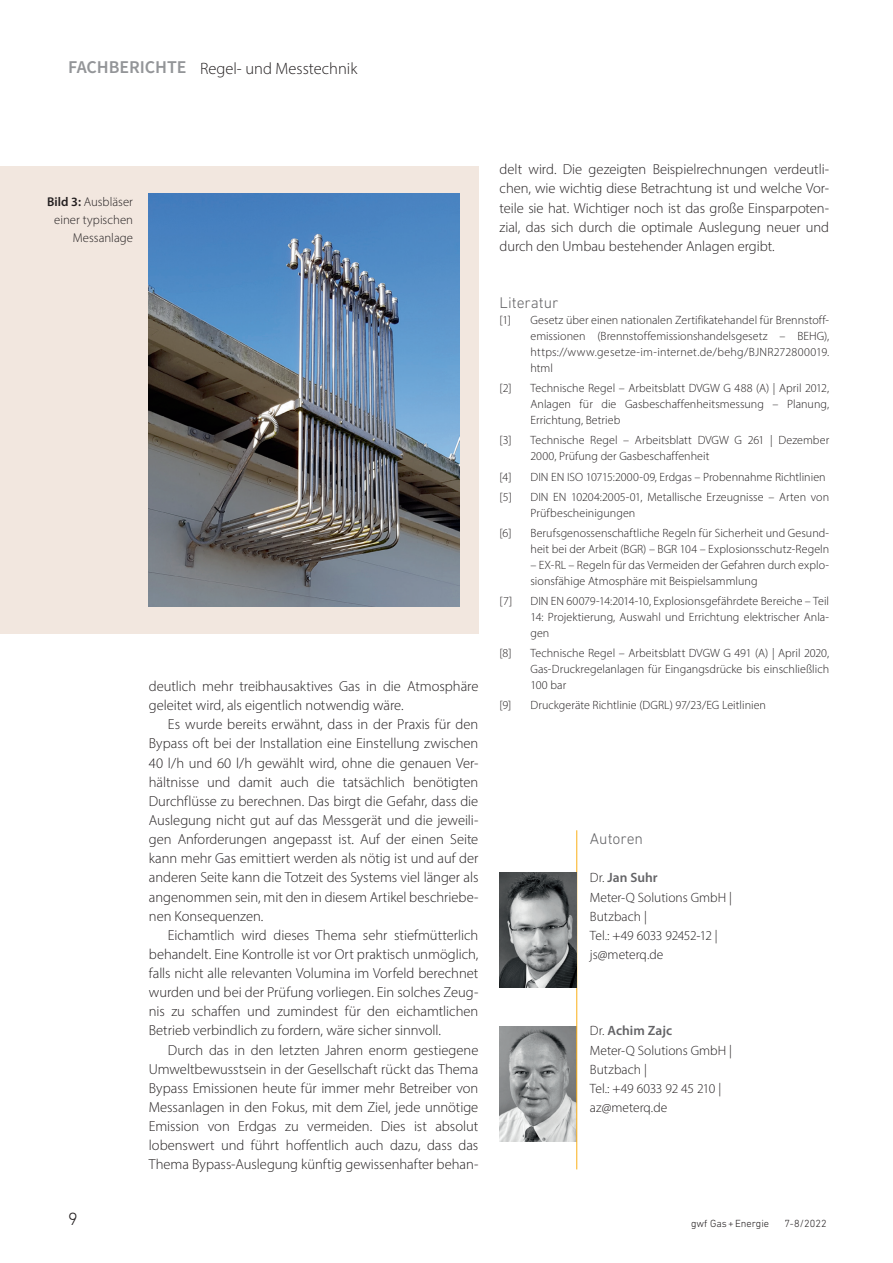
<style>
.page{position:relative;width:893px;height:1263px;background:#fff}
.page>*{position:absolute;margin:0;border:0;box-sizing:border-box;transform-origin:0 0}
.t1{font:300 18px "DIN Next LT Pro";color:#231f20}
.t2{font:300 16.5px "Myriad Pro";color:#231f20}
.t3{font:300 15.75px "DIN Next LT Pro";color:#636366}
.t4{font:300 14.55px/19.2px "Myriad Pro";letter-spacing:-.005em;color:#231f20;text-align:justify}
.t5{font:300 13.5px/19.2px "Myriad Pro";color:#231f20}
.t6{font:300 12.75px/18px "Myriad Pro";color:#231f20;text-align:right}
.t7{font:300 12px/15.9px "Myriad Pro";letter-spacing:.005em;color:#231f20;text-align:justify}
.t8{font:300 10.5px "DIN Next LT Pro";color:#231f20}
.s1{font-family:"Source Sans Pro";font-weight:600;font-size:18px;color:#939598}
.s2{font-weight:600}
.s3{font-weight:600;color:#636366}
</style>
<div class="page">
<img style="left:500px;top:1027px;width:76px;height:115px">
<hr style="left:576px;top:830px;width:1px;height:339px;background:#faaf18">
<img style="left:500px;top:873px;width:76px;height:114px">
<div style="left:0;top:166px;width:478px;height:468px;background:#f2e7df"></div>
<img style="left:149px;top:194px;width:311px;height:412px">
<p class="t2" style="left:68px;top:58px;width:291px"><span class="s1">FACHBERICHTE</span> Regel- und Messtechnik</p>
<p class="t6" style="left:47px;top:192px;width:88px"><span class="s2">Bild 3:</span> Ausbläser einer typischen<br>Messanlage</p>
<p class="t4" style="left:149px;top:676px;width:331px">deutlich mehr treibhausaktives Gas in die Atmosphäre geleitet wird, als eigentlich notwendig wäre.</p>
<p class="t4" style="left:149px;top:715px;width:331px;text-indent:19px">Es wurde bereits erwähnt, dass in der Praxis für den Bypass oft bei der Installation eine Einstellung zwischen 40 l/h und 60 l/h gewählt wird, ohne die genauen Ver&shy;hältnisse und damit auch die tatsächlich benötigten Durchflüsse zu berechnen. Das birgt die Gefahr, dass die Auslegung nicht gut auf das Messgerät und die jeweili&shy;gen Anforderungen angepasst ist. Auf der einen Seite kann mehr Gas emittiert werden als nötig ist und auf der anderen Seite kann die Totzeit des Systems viel länger als angenommen sein, mit den in diesem Artikel beschriebe&shy;nen Konsequenzen.</p>
<p class="t4" style="left:149px;top:925px;width:331px;text-indent:19px">Eichamtlich wird dieses Thema sehr stiefmütterlich behandelt. Eine Kontrolle ist vor Ort praktisch unmöglich, falls nicht alle relevanten Volumina im Vorfeld berechnet wurden und bei der Prüfung vorliegen. Ein solches Zeug&shy;nis zu schaffen und zumindest für den eichamtlichen Betrieb verbindlich zu fordern, wäre sicher sinnvoll.</p>
<p class="t4" style="left:149px;top:1040px;width:331px;text-indent:19px">Durch das in den letzten Jahren enorm gestiegene Umweltbewusstsein in der Gesellschaft rückt das Thema Bypass Emissionen heute für immer mehr Betreiber von Messanlagen in den Fokus, mit dem Ziel, jede unnötige Emission von Erdgas zu vermeiden. Dies ist absolut lobenswert und führt hoffentlich auch dazu, dass das Thema Bypass-Auslegung künftig gewissenhafter behan-</p>
<p class="t4" style="left:500px;top:160px;width:331px">delt wird. Die gezeigten Beispielrechnungen verdeutli&shy;chen, wie wichtig diese Betrachtung ist und welche Vor&shy;teile sie hat. Wichtiger noch ist das große Einsparpoten&shy;zial, das sich durch die optimale Auslegung neuer und durch den Umbau bestehender Anlagen ergibt.</p>
<p class="t3" style="left:500px;top:294px;width:60px">Literatur</p>
<p class="t7" style="left:500px;top:312px;width:13px">[1]</p>
<p class="t7" style="left:530px;top:312px;width:300px">Gesetz über einen nationalen Zertifikatehandel für Brennstoff&shy;emissionen (Brennstoffemissionshandelsgesetz – BEHG), https://www.gesetze-im-internet.de/behg/BJNR272800019. html</p>
<p class="t7" style="left:500px;top:380px;width:13px">[2]</p>
<p class="t7" style="left:530px;top:380px;width:300px">Technische Regel – Arbeitsblatt DVGW G 488 (A) | April 2012, Anlagen für die Gasbeschaffenheitsmessung – Planung, Errichtung, Betrieb</p>
<p class="t7" style="left:500px;top:432px;width:13px">[3]</p>
<p class="t7" style="left:530px;top:432px;width:300px">Technische Regel – Arbeitsblatt DVGW G 261 | Dezember<br>2000, Prüfung der Gasbeschaffenheit</p>
<p class="t7" style="left:500px;top:468px;width:13px">[4]</p>
<p class="t7" style="left:530px;top:468px;width:297px">DIN EN ISO 10715:2000-09, Erdgas – Probennahme Richtlinien</p>
<p class="t7" style="left:500px;top:489px;width:14px">[5]</p>
<p class="t7" style="left:530px;top:489px;width:300px">DIN EN 10204:2005-01, Metallische Erzeugnisse – Arten von<br>Prüfbescheinigungen</p>
<p class="t7" style="left:500px;top:525px;width:14px">[6]</p>
<p class="t7" style="left:530px;top:525px;width:300px">Berufsgenossenschaftliche Regeln für Sicherheit und Gesund&shy;heit bei der Arbeit (BGR) – BGR 104 – Explosionsschutz-Regeln</p>
<p class="t7" style="left:530px;top:557px;width:300px">– EX-RL – Regeln für das Vermeiden der Gefahren durch explo&shy;sionsfähige Atmosphäre mit Beispielsammlung</p>
<p class="t7" style="left:500px;top:593px;width:14px">[7]</p>
<p class="t7" style="left:530px;top:593px;width:300px">DIN EN 60079-14:2014-10, Explosionsgefährdete Bereiche – Teil 14: Projektierung, Auswahl und Errichtung elektrischer Anla&shy;gen</p>
<p class="t7" style="left:500px;top:645px;width:13px">[8]</p>
<p class="t7" style="left:530px;top:645px;width:300px">Technische Regel – Arbeitsblatt DVGW G 491 (A) | April 2020, Gas-Druckregelanlagen für Eingangsdrücke bis einschließlich 100 bar</p>
<p class="t7" style="left:500px;top:697px;width:13px">[9]</p>
<p class="t7" style="left:530px;top:697px;width:237px">Druckgeräte Richtlinie (DGRL) 97/23/EG Leitlinien</p>
<p class="t3" style="left:590px;top:830px;width:55px">Autoren</p>
<p class="t5" style="left:590px;top:868px;width:144px">Dr. <span class="s3">Jan Suhr<br></span>Meter-Q Solutions GmbH |<br>Butzbach |<br>Tel.: +49 6033 92452-12 | js@meterq.de</p>
<p class="t5" style="left:590px;top:1021px;width:144px">Dr. <span class="s3">Achim Zajc<br></span>Meter-Q Solutions GmbH |<br>Butzbach |<br>Tel.: +49 6033 92 45 210 | az@meterq.de</p>
<p class="t1" style="left:68px;top:1209px;width:11px">9</p>
<p class="t8" style="left:691px;top:1217px;width:80px">gwf Gas+Energie</p>
<p class="t8" style="left:785px;top:1217px;width:44px">7-8/2022</p>
</div>
